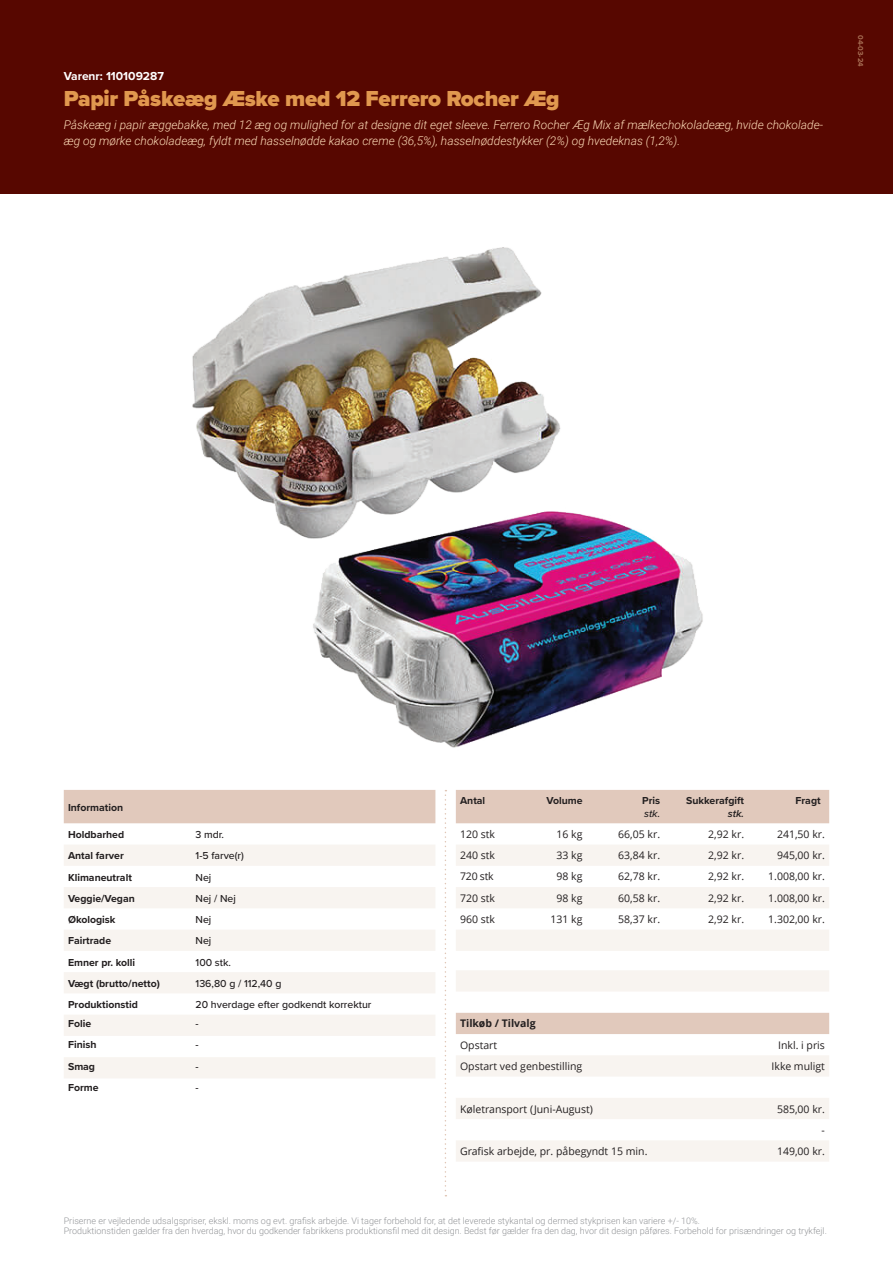
<style>
.page{position:relative;width:893px;height:1263px;background:#fff}
.page>*{position:absolute;margin:0;border:0;box-sizing:border-box;transform-origin:0 0}
.t1{font:900 22.5px "Proxima Nova";letter-spacing:-.01em;color:#e1984f}
.t2{font:italic 300 12px/16.5px "Roboto";color:#fddbb7}
.t3{font:700 12px "Proxima Nova";color:#fff}
.t4{font:10.5px/21.3px "Open Sans";color:#231f20;text-align:right}
.t5{font:700 10.5px "Proxima Nova";color:#231f20}
.t6{font:500 10.5px "Proxima Nova";color:#231f20}
.t7{font:700 10.5px "Open Sans";color:#231f20}
.t8{font:italic 500 10.5px "Proxima Nova";color:#231f20}
.t9{font:italic 600 10.5px "Proxima Nova";color:#231f20}
.t10{font:300 9px/10.8px "Roboto";color:#939598}
.t11{font:700 7.5px "Proxima Nova";color:#a66d53}
</style>
<div class="page">
<div style="left:0;top:0;width:893px;height:193px;background:#570700"></div>
<div style="left:64px;top:790px;width:371px;height:33px;background:#e1c9bc"></div>
<svg style="left:64px;top:845px;width:371px;height:233px;fill:#f8f4f0"></svg>
<div style="left:456px;top:790px;width:373px;height:34px;background:#e1c9bc"></div>
<svg style="left:456px;top:845px;width:373px;height:316px;fill:#f8f4f0"></svg>
<img style="left:192px;top:247px;width:511px;height:501px">
<svg style="left:445px;top:790px;width:1px;height:406px"></svg>
<h2 class="t3" style="left:64px;top:67px;width:102px">Varenr: 110109287</h2>
<h1 class="t1" style="left:64px;top:81px;width:497px">Papir Påskeæg Æske med 12 Ferrero Rocher Æg</h1>
<p class="t2" style="left:64px;top:116px;width:761px">Påskeæg i papir æggebakke, med 12 æg og mulighed for at designe dit eget sleeve. Ferrero Rocher Æg Mix af mælkechokoladeæg, hvide chokolade&shy;æg og mørke chokoladeæg, fyldt med hasselnødde kakao creme (36,5%), hasselnøddestykker (2%) og hvedeknas (1,2%).</p>
<p class="t11" style="left:866px;top:35px;width:33px;rotate:90deg">04-03-24</p>
<p class="t5" style="left:68px;top:799px;width:57px">Information</p>
<p class="t5" style="left:68px;top:827px;width:58px">Holdbarhed</p>
<p class="t6" style="left:196px;top:827px;width:30px">3 mdr.</p>
<p class="t5" style="left:68px;top:848px;width:57px">Antal farver</p>
<p class="t6" style="left:196px;top:848px;width:50px">1-5 farve(r)</p>
<p class="t5" style="left:68px;top:869px;width:65px">Klimaneutralt</p>
<p class="t6" style="left:196px;top:869px;width:17px">Nej</p>
<p class="t5" style="left:68px;top:890px;width:68px">Veggie/Vegan</p>
<p class="t6" style="left:196px;top:890px;width:42px">Nej / Nej</p>
<p class="t5" style="left:68px;top:912px;width:49px">Økologisk</p>
<p class="t6" style="left:196px;top:912px;width:17px">Nej</p>
<p class="t5" style="left:68px;top:933px;width:45px">Fairtrade</p>
<p class="t6" style="left:196px;top:933px;width:17px">Nej</p>
<p class="t5" style="left:68px;top:954px;width:69px">Emner pr. kolli</p>
<p class="t6" style="left:196px;top:954px;width:37px">100 stk.</p>
<p class="t5" style="left:68px;top:975px;width:93px">Vægt (brutto/netto)</p>
<p class="t6" style="left:196px;top:975px;width:87px">136,80 g / 112,40 g</p>
<p class="t5" style="left:68px;top:997px;width:71px">Produktionstid</p>
<p class="t6" style="left:196px;top:997px;width:177px">20 hverdage efter godkendt korrektur</p>
<p class="t5" style="left:68px;top:1016px;width:25px">Folie</p>
<p class="t6" style="left:196px;top:1016px;width:5px">-</p>
<p class="t5" style="left:68px;top:1037px;width:30px">Finish</p>
<p class="t6" style="left:196px;top:1037px;width:5px">-</p>
<p class="t5" style="left:68px;top:1058px;width:29px">Smag</p>
<p class="t6" style="left:196px;top:1058px;width:5px">-</p>
<p class="t5" style="left:68px;top:1080px;width:32px">Forme</p>
<p class="t6" style="left:196px;top:1080px;width:5px">-</p>
<p class="t5" style="left:460px;top:793px;width:27px">Antal</p>
<p class="t5" style="left:546px;top:793px;width:38px">Volume</p>
<p class="t5" style="left:642px;top:793px;width:19px">Pris</p>
<p class="t8" style="left:644px;top:806px;width:18px">stk.</p>
<p class="t5" style="left:686px;top:793px;width:59px">Sukkerafgift</p>
<p class="t9" style="left:728px;top:806px;width:18px">stk.</p>
<p class="t5" style="left:795px;top:793px;width:27px">Fragt</p>
<p class="t4" style="left:460px;top:823px;width:36px">120 stk</p>
<p class="t4" style="left:557px;top:823px;width:28px">16 kg</p>
<p class="t4" style="left:618px;top:823px;width:43px">66,05 kr.</p>
<p class="t4" style="left:708px;top:823px;width:37px">2,92 kr.</p>
<p class="t4" style="left:777px;top:823px;width:49px">241,50 kr.</p>
<p class="t4" style="left:460px;top:844px;width:36px">240 stk</p>
<p class="t4" style="left:557px;top:844px;width:28px">33 kg</p>
<p class="t4" style="left:618px;top:844px;width:43px">63,84 kr.</p>
<p class="t4" style="left:708px;top:844px;width:37px">2,92 kr.</p>
<p class="t4" style="left:777px;top:844px;width:49px">945,00 kr.</p>
<p class="t4" style="left:460px;top:866px;width:35px">720 stk</p>
<p class="t4" style="left:556px;top:866px;width:28px">98 kg</p>
<p class="t4" style="left:618px;top:866px;width:43px">62,78 kr.</p>
<p class="t4" style="left:708px;top:866px;width:37px">2,92 kr.</p>
<p class="t4" style="left:768px;top:866px;width:58px">1.008,00 kr.</p>
<p class="t4" style="left:460px;top:887px;width:36px">720 stk</p>
<p class="t4" style="left:556px;top:887px;width:28px">98 kg</p>
<p class="t4" style="left:618px;top:887px;width:43px">60,58 kr.</p>
<p class="t4" style="left:708px;top:887px;width:37px">2,92 kr.</p>
<p class="t4" style="left:768px;top:887px;width:58px">1.008,00 kr.</p>
<p class="t4" style="left:460px;top:908px;width:36px">960 stk</p>
<p class="t4" style="left:550px;top:908px;width:34px">131 kg</p>
<p class="t4" style="left:618px;top:908px;width:43px">58,37 kr.</p>
<p class="t4" style="left:708px;top:908px;width:37px">2,92 kr.</p>
<p class="t4" style="left:768px;top:908px;width:58px">1.302,00 kr.</p>
<p class="t7" style="left:460px;top:1016px;width:77px">Tilkøb / Tilvalg</p>
<p class="t4" style="left:460px;top:1034px;width:39px">Opstart</p>
<p class="t4" style="left:778px;top:1034px;width:48px">Inkl. i pris</p>
<p class="t4" style="left:460px;top:1055px;width:124px">Opstart ved genbestilling</p>
<p class="t4" style="left:772px;top:1055px;width:55px">Ikke muligt</p>
<p class="t4" style="left:460px;top:1098px;width:134px">Køletransport (Juni-August)</p>
<p class="t4" style="left:777px;top:1098px;width:49px">585,00 kr. -</p>
<p class="t4" style="left:460px;top:1140px;width:189px">Grafisk arbejde, pr. påbegyndt 15 min.</p>
<p class="t4" style="left:777px;top:1140px;width:49px">149,00 kr.</p>
<p class="t10" style="left:64px;top:1214px;width:764px">Priserne er vejledende udsalgspriser, ekskl. moms og evt. grafisk arbejde. Vi tager forbehold for, at det leverede stykantal og dermed stykprisen kan variere +/- 10%.<br>Produktionstiden gælder fra den hverdag, hvor du godkender fabrikkens produktionsfil med dit design. Bedst før gælder fra den dag, hvor dit design påføres. Forbehold for prisændringer og trykfejl.</p>
</div>
